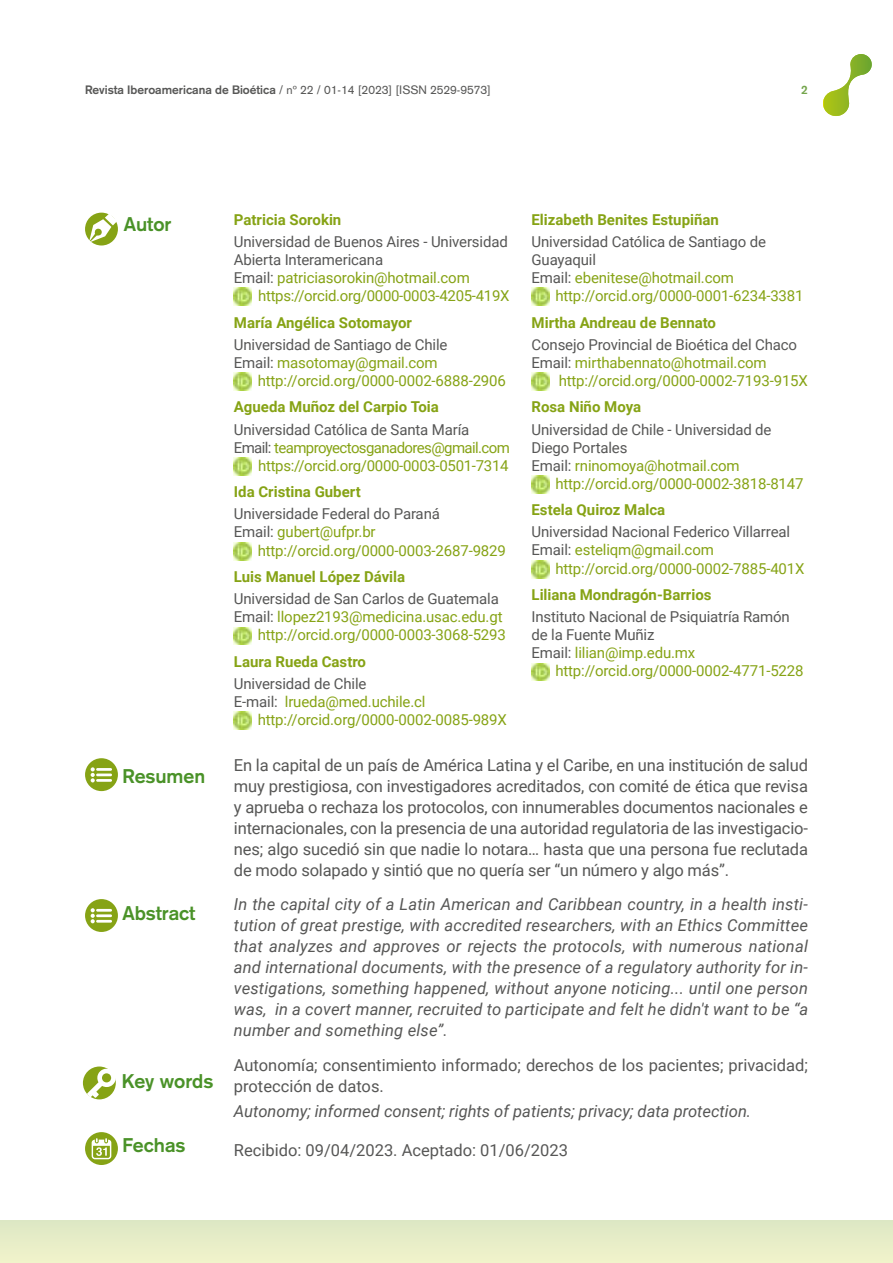
<style>
.page{position:relative;width:893px;height:1263px;background:#fff}
.page>*{position:absolute;margin:0;border:0;box-sizing:border-box;transform-origin:0 0}
.t1{font:700 19.5px "Akzidenz Grotesk";color:#4a9228}
.t2{font:16.5px/21px "Roboto";color:#575756;text-align:justify}
.t3{font:italic 16.5px/21px "Roboto";color:#575756;text-align:justify}
.t4{font:15px/18px "Roboto";letter-spacing:-.01em;color:#575756}
.t5{font:15px "Roboto";letter-spacing:-.01em;color:#86a315}
.t6{font:700 15px "Roboto";color:#86a315}
.t7{font:15px "Roboto";letter-spacing:-.04em;color:#86a315}
.t8{font:12px "Akzidenz Grotesk";color:#575756}
.t9{font:700 12px "Akzidenz Grotesk";color:#74a54c}
.s1{font-weight:700}
.s2{color:#86a315}
.s3{color:#575756}
</style>
<div class="page">
<div style="left:0;top:1220px;width:893px;height:43px;background:#e7edc8"></div>
<svg style="left:823px;top:54px;width:49px;height:62px"></svg>
<div style="left:85px;top:758px;width:33px;height:33px;background:#86a315;border-radius:50%"></div>
<div style="left:85px;top:899px;width:33px;height:33px;background:#86a315;border-radius:50%"></div>
<svg style="left:83px;top:1066px;width:33px;height:33px"></svg>
<svg style="left:85px;top:1132px;width:33px;height:33px"></svg>
<svg style="left:91px;top:767px;width:4px;height:15px"></svg>
<hr style="left:96px;top:768px;width:16px;height:3px;background:#fff">
<hr style="left:96px;top:773px;width:16px;height:3px;background:#fff">
<hr style="left:96px;top:779px;width:16px;height:3px;background:#fff">
<svg style="left:91px;top:908px;width:4px;height:15px"></svg>
<hr style="left:96px;top:909px;width:16px;height:3px;background:#fff">
<hr style="left:96px;top:914px;width:16px;height:3px;background:#fff">
<hr style="left:96px;top:920px;width:16px;height:3px;background:#fff">
<svg style="left:87px;top:1069px;width:29px;height:29px"></svg>
<svg style="left:92px;top:1138px;width:19px;height:21px"></svg>
<img style="left:234px;top:288px;width:18px;height:18px">
<img style="left:234px;top:373px;width:18px;height:17px">
<img style="left:234px;top:457px;width:18px;height:18px">
<img style="left:234px;top:542px;width:18px;height:18px">
<img style="left:234px;top:627px;width:18px;height:18px">
<img style="left:234px;top:712px;width:18px;height:17px">
<img style="left:531px;top:288px;width:18px;height:18px">
<img style="left:531px;top:373px;width:18px;height:17px">
<img style="left:531px;top:475px;width:18px;height:18px">
<img style="left:531px;top:560px;width:18px;height:18px">
<img style="left:531px;top:663px;width:18px;height:18px">
<div style="left:85px;top:213px;width:33px;height:32px;background:#86a315;border-radius:50%"></div>
<svg style="left:89px;top:213px;width:28px;height:29px"></svg>
<p class="t8" style="left:85px;top:83px;width:407px"><span class="s1">Revista Iberoamericana de Bioética</span> / nº 22 / 01-14 [2023] [ISSN 2529-9573]</p>
<p class="t9" style="left:801px;top:83px;width:8px">2</p>
<h1 class="t1" style="left:124px;top:212px;width:49px">Autor</h1>
<h1 class="t1" style="left:122px;top:764px;width:84px">Resumen</h1>
<h1 class="t1" style="left:122px;top:902px;width:74px">Abstract</h1>
<h1 class="t1" style="left:122px;top:1069px;width:93px">Key words</h1>
<p class="t6" style="left:234px;top:209px;width:109px">Patricia Sorokin</p>
<p class="t4" style="left:234px;top:232px;width:275px">Universidad de Buenos Aires - Universidad<br>Abierta Interamericana<br>Email: <span class="s2">patriciasorokin@hotmail.com</span></p>
<p class="t5" style="left:258px;top:285px;width:253px">https://orcid.org/0000-0003-4205-419X</p>
<p class="t6" style="left:234px;top:312px;width:180px">María Angélica Sotomayor</p>
<p class="t4" style="left:234px;top:335px;width:215px">Universidad de Santiago de Chile</p>
<p class="t5" style="left:234px;top:352px;width:205px"><span class="s3">Email:</span> masotomay@gmail.com</p>
<p class="t5" style="left:258px;top:370px;width:250px">http://orcid.org/0000-0002-6888-2906</p>
<p class="t6" style="left:234px;top:397px;width:207px">Agueda Muñoz del Carpio Toia</p>
<p class="t4" style="left:234px;top:420px;width:237px">Universidad Católica de Santa María</p>
<p class="t7" style="left:234px;top:437px;width:278px"><span class="s3">Email:</span> teamproyectosganadores@gmail.com</p>
<p class="t5" style="left:258px;top:455px;width:252px">https://orcid.org/0000-0003-0501-7314</p>
<p class="t6" style="left:234px;top:481px;width:128px">Ida Cristina Gubert</p>
<p class="t4" style="left:234px;top:505px;width:208px">Universidade Federal do Paraná<br>Email: <span class="s2">gubert@ufpr.br</span></p>
<p class="t5" style="left:258px;top:540px;width:250px">http://orcid.org/0000-0003-2687-9829</p>
<p class="t6" style="left:234px;top:566px;width:173px">Luis Manuel López Dávila</p>
<p class="t4" style="left:234px;top:589px;width:267px">Universidad de San Carlos de Guatemala</p>
<p class="t5" style="left:234px;top:606px;width:270px"><span class="s3">Email:</span> llopez2193@medicina.usac.edu.gt</p>
<p class="t5" style="left:258px;top:624px;width:250px">http://orcid.org/0000-0003-3068-5293</p>
<p class="t6" style="left:234px;top:651px;width:134px">Laura Rueda Castro</p>
<p class="t4" style="left:234px;top:674px;width:134px">Universidad de Chile</p>
<p class="t5" style="left:234px;top:691px;width:193px"><span class="s3">E-mail:</span> lrueda@med.uchile.cl</p>
<p class="t5" style="left:258px;top:709px;width:251px">http://orcid.org/0000-0002-0085-989X</p>
<p class="t6" style="left:531px;top:209px;width:189px">Elizabeth Benites Estupiñan</p>
<p class="t4" style="left:531px;top:232px;width:236px">Universidad Católica de Santiago de<br>Guayaquil<br>Email: <span class="s2">ebenitese@hotmail.com</span></p>
<p class="t5" style="left:555px;top:285px;width:250px">http://orcid.org/0000-0001-6234-3381</p>
<p class="t6" style="left:531px;top:312px;width:186px">Mirtha Andreau de Bennato</p>
<p class="t4" style="left:531px;top:335px;width:267px">Consejo Provincial de Bioética del Chaco<br>Email: <span class="s2">mirthabennato@hotmail.com</span></p>
<p class="t5" style="left:559px;top:370px;width:251px">http://orcid.org/0000-0002-7193-915X</p>
<p class="t6" style="left:531px;top:397px;width:111px">Rosa Niño Moya</p>
<p class="t4" style="left:531px;top:420px;width:241px">Universidad de Chile - Universidad de<br>Diego Portales<br>Email: <span class="s2">rninomoya@hotmail.com</span></p>
<p class="t5" style="left:555px;top:473px;width:250px">http://orcid.org/0000-0002-3818-8147</p>
<p class="t6" style="left:531px;top:499px;width:135px">Estela Quiroz Malca</p>
<p class="t4" style="left:531px;top:523px;width:260px">Universidad Nacional Federico Villarreal<br>Email: <span class="s2">esteliqm@gmail.com</span></p>
<p class="t5" style="left:555px;top:558px;width:251px">http://orcid.org/0000-0002-7885-401X</p>
<p class="t6" style="left:531px;top:584px;width:182px">Liliana Mondragón-Barrios</p>
<p class="t4" style="left:531px;top:607px;width:260px">Instituto Nacional de Psiquiatría Ramón de la Fuente Muñiz<br>Email: <span class="s2">lilian@imp.edu.mx</span></p>
<p class="t5" style="left:555px;top:660px;width:250px">http://orcid.org/0000-0002-4771-5228</p>
<p class="t2" style="left:234px;top:754px;width:576px">En la capital de un país de América Latina y el Caribe, en una institución de salud muy prestigiosa, con investigadores acreditados, con comité de ética que revisa y aprueba o rechaza los protocolos, con innumerables documentos nacionales e internacionales, con la presencia de una autoridad regulatoria de las investigacio&shy;nes; algo sucedió sin que nadie lo notara… hasta que una persona fue reclutada de modo solapado y sintió que no quería ser “un número y algo más”.</p>
<p class="t3" style="left:234px;top:893px;width:576px">In the capital city of a Latin American and Caribbean country, in a health insti&shy;tution of great prestige, with accredited researchers, with an Ethics Committee that analyzes and approves or rejects the protocols, with numerous national and international documents, with the presence of a regulatory authority for in&shy;vestigations, something happened, without anyone noticing... until one person was, in a covert manner, recruited to participate and felt he didn't want to be “a number and something else”.</p>
<p class="t2" style="left:234px;top:1054px;width:576px">Autonomía; consentimiento informado; derechos de los pacientes; privacidad; protección de datos.</p>
<p class="t3" style="left:234px;top:1100px;width:519px">Autonomy; informed consent; rights of patients; privacy; data protection.</p>
<h1 class="t1" style="left:122px;top:1133px;width:64px">Fechas</h1>
<p class="t2" style="left:234px;top:1139px;width:336px">Recibido: 09/04/2023. Aceptado: 01/06/2023</p>
</div>
